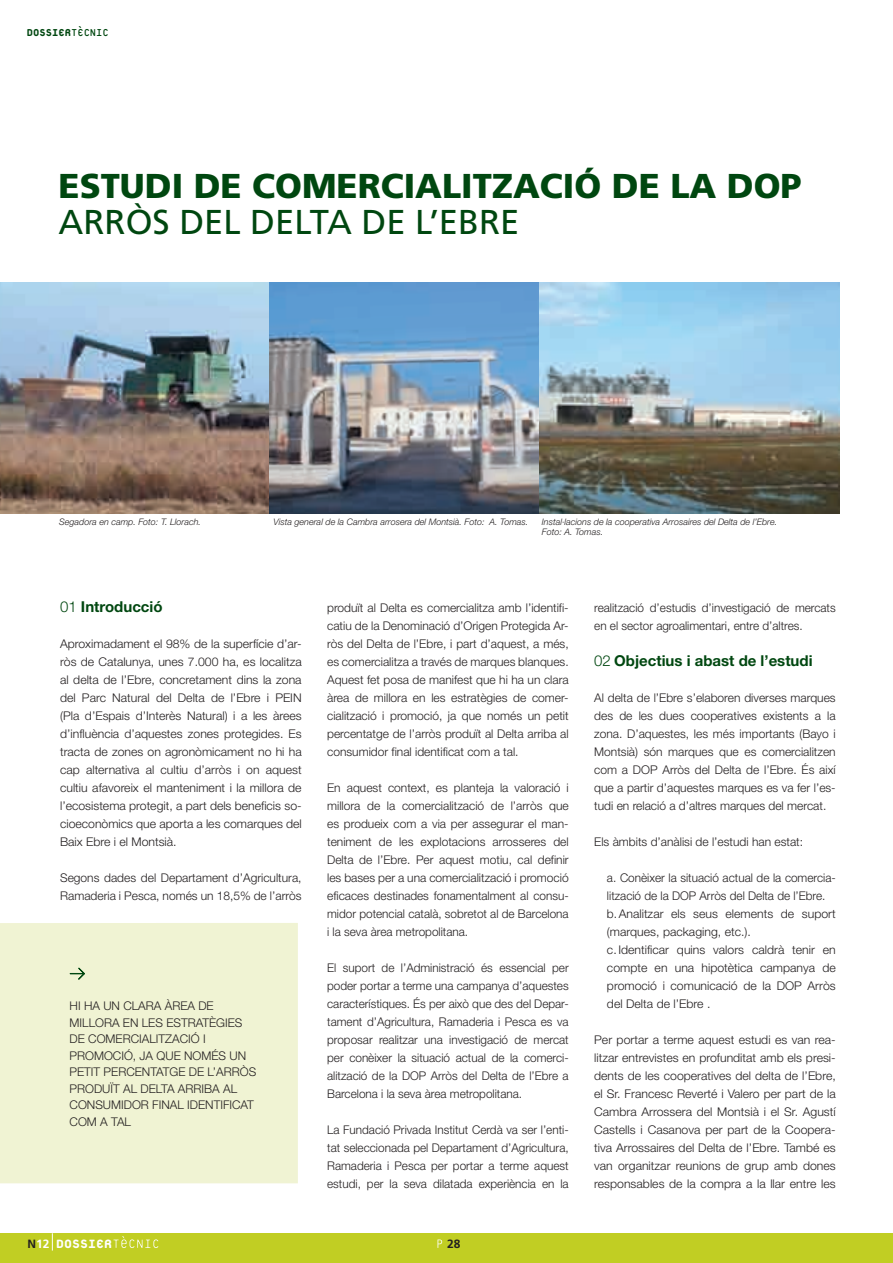
<style>
.page{position:relative;width:893px;height:1263px;background:#fff}
.page>*{position:absolute;margin:0;border:0;box-sizing:border-box;transform-origin:0 0}
.TITULAR{font:900 34.5px/36px "Frutiger";color:#004710}
.t1{font:800 18px "Platelet";color:#fff;scale:.96 1}
.t2{font:700 15px "Helvetica Neue";color:#004710}
.t3{font:800 15px "Platelet";color:#004710;scale:.91 1}
.t4{font:300 12px/18px "Helvetica Neue";color:#231f20;text-align:justify}
.t5{font:700 12px "Frutiger";color:#231f20}
.TITULAR-2{font:italic 300 9px "Helvetica Neue";color:#231f20}
.s1{font-weight:400}
.s2{font-weight:300}
.s3{font-family:"Frutiger";font-weight:700;font-size:12px;color:#231f20}
.s4{font-family:"Frutiger";font-weight:700;font-size:12px}
</style>
<div class="page">
<div style="left:0;top:1233px;width:893px;height:30px;background:#c1ce23"></div>
<svg style="left:437px;top:1239px;width:5px;height:9px"></svg>
<svg style="left:52px;top:1233px;width:1px;height:17px"></svg>
<svg style="left:113px;top:1236px;width:45px;height:12px"></svg>
<div style="left:0;top:923px;width:298px;height:260px;background:#f0f3d3"></div>
<svg style="left:70px;top:968px;width:15px;height:12px"></svg>
<img style="left:0;top:283px;width:269px;height:231px">
<img style="left:269px;top:283px;width:271px;height:231px">
<img style="left:540px;top:283px;width:300px;height:231px">
<p class="t3" style="left:27px;top:26px;width:92px">DOSSIER<span class="s1">TÈCNIC</span></p>
<p class="TITULAR" style="left:59px;top:168px;width:745px">ESTUDI DE COMERCIALITZACIÓ DE LA DOP<br><span class="s1">ARRÒS DEL DELTA DE L’EBRE</span></p>
<p class="TITULAR-2" style="left:59px;top:516px;width:143px">Segadora en camp. Foto: T. Llorach.</p>
<p class="TITULAR-2" style="left:274px;top:516px;width:256px">Vista general de la Cambra arrosera del Montsià. Foto: A. Tomas.</p>
<p class="TITULAR-2" style="left:542px;top:516px;width:237px">Instal·lacions de la cooperativa Arrosaires del Delta de l’Ebre.</p>
<p class="TITULAR-2" style="left:542px;top:526px;width:63px">Foto: A. Tomas.</p>
<p class="t2" style="left:60px;top:597px;width:104px"><span class="s2">01</span> Introducció</p>
<p class="t4" style="left:60px;top:634px;width:243px">Aproximadament el 98% de la superfície d’ar&shy;ròs de Catalunya, unes 7.000 ha, es localitza al delta de l’Ebre, concretament dins la zona del Parc Natural del Delta de l’Ebre i PEIN (Pla d’Espais d’Interès Natural) i a les àrees d’influència d’aquestes zones protegides. Es tracta de zones on agronòmicament no hi ha cap alternativa al cultiu d’arròs i on aquest cultiu afavoreix el manteniment i la millora de l’ecosistema protegit, a part dels beneficis so&shy;cioeconòmics que aporta a les comarques del Baix Ebre i el Montsià.</p>
<p class="t4" style="left:60px;top:868px;width:243px">Segons dades del Departament d’Agricultura,<br>Ramaderia i Pesca, només un 18,5% de l’arròs</p>
<p class="t4" style="left:70px;top:997px;width:188px;line-height:16.5px;text-align:left">HI HA UN CLARA ÀREA DE<br>MILLORA EN LES ESTRATÈGIES<br>DE COMERCIALITZACIÓ I<br>PROMOCIÓ, JA QUE NOMÉS UN<br>PETIT PERCENTATGE DE L’ARRÒS<br>PRODUÏT AL DELTA ARRIBA AL<br>CONSUMIDOR FINAL IDENTIFICAT<br>COM A TAL</p>
<h2 class="t1" style="left:28px;top:1235px;width:89px"><span class="s3">N</span><span class="s4">12</span> DOSSIER</h2>
<p class="t4" style="left:327px;top:598px;width:243px">produït al Delta es comercialitza amb l’identifi&shy;catiu de la Denominació d’Origen Protegida Ar&shy;ròs del Delta de l’Ebre, i part d’aquest, a més, es comercialitza a través de marques blanques.<br>Aquest fet posa de manifest que hi ha un clara àrea de millora en les estratègies de comer&shy;cialització i promoció, ja que només un petit percentatge de l’arròs produït al Delta arriba al consumidor final identificat com a tal.</p>
<p class="t4" style="left:327px;top:778px;width:243px">En aquest context, es planteja la valoració i millora de la comercialització de l’arròs que es produeix com a via per assegurar el man&shy;teniment de les explotacions arrosseres del Delta de l’Ebre. Per aquest motiu, cal definir les bases per a una comercialització i promoció eficaces destinades fonamentalment al consu&shy;midor potencial català, sobretot al de Barcelona i la seva àrea metropolitana.</p>
<p class="t4" style="left:327px;top:958px;width:243px">El suport de l’Administració és essencial per poder portar a terme una campanya d’aquestes característiques. És per això que des del Depar&shy;tament d’Agricultura, Ramaderia i Pesca es va proposar realitzar una investigació de mercat per conèixer la situació actual de la comerci&shy;alització de la DOP Arròs del Delta de l’Ebre a Barcelona i la seva àrea metropolitana.</p>
<p class="t4" style="left:327px;top:1120px;width:243px">La Fundació Privada Institut Cerdà va ser l’enti&shy;tat seleccionada pel Departament d’Agricultura, Ramaderia i Pesca per portar a terme aquest estudi, per la seva dilatada experiència en la</p>
<p class="t5" style="left:447px;top:1237px;width:15px">28</p>
<p class="t4" style="left:594px;top:598px;width:243px">realització d’estudis d’investigació de mercats en el sector agroalimentari, entre d’altres.</p>
<p class="t2" style="left:594px;top:651px;width:220px"><span class="s2">02</span> Objectius i abast de l’estudi</p>
<p class="t4" style="left:594px;top:688px;width:243px">Al delta de l’Ebre s’elaboren diverses marques des de les dues cooperatives existents a la zona. D’aquestes, les més importants (Bayo i Montsià) són marques que es comercialitzen com a DOP Arròs del Delta de l’Ebre. És així que a partir d’aquestes marques es va fer l’es&shy;tudi en relació a d’altres marques del mercat.</p>
<p class="t4" style="left:594px;top:832px;width:210px">Els àmbits d’anàlisi de l’estudi han estat:</p>
<p class="t4" style="left:607px;top:868px;width:230px">a. Conèixer la situació actual de la comercia&shy;lització de la DOP Arròs del Delta de l’Ebre.</p>
<p class="t4" style="left:607px;top:904px;width:230px">b. Analitzar els seus elements de suport (marques, packaging, etc.).</p>
<p class="t4" style="left:607px;top:940px;width:230px">c. Identificar quins valors caldrà tenir en compte en una hipotètica campanya de promoció i comunicació de la DOP Arròs del Delta de l’Ebre .</p>
<p class="t4" style="left:594px;top:1030px;width:243px">Per portar a terme aquest estudi es van rea&shy;litzar entrevistes en profunditat amb els presi&shy;dents de les cooperatives del delta de l’Ebre, el Sr. Francesc Reverté i Valero per part de la Cambra Arrossera del Montsià i el Sr. Agustí Castells i Casanova per part de la Coopera&shy;tiva Arrossaires del Delta de l’Ebre. També es van organitzar reunions de grup amb dones responsables de la compra a la llar entre les</p>
</div>
